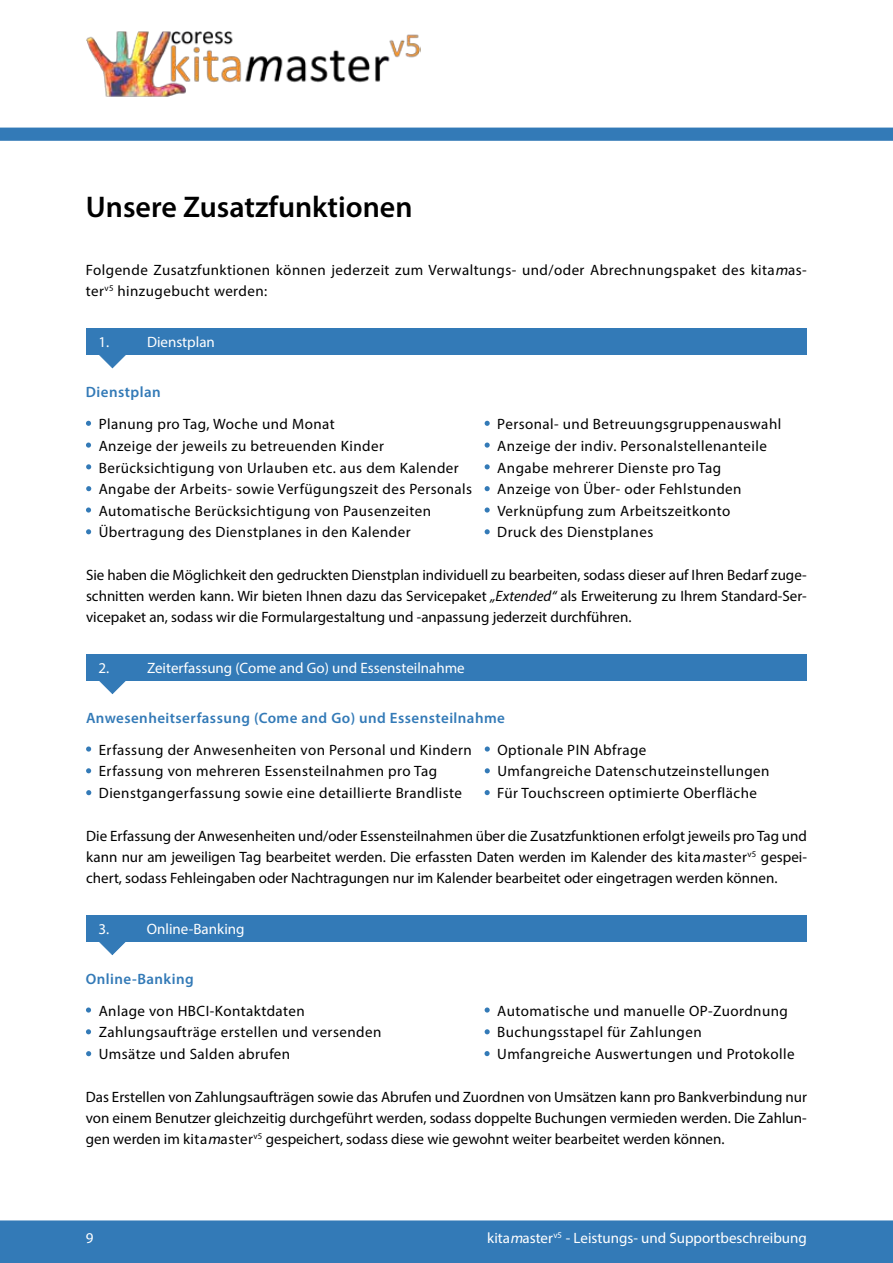
<style>
.page{position:relative;width:893px;height:1263px;background:#fff}
.page>*{position:absolute;margin:0;border:0;box-sizing:border-box;transform-origin:0 0}
.t1{font:600 30px "Myriad Pro";color:#000}
.t2{font:15px/21px "Myriad Pro";letter-spacing:.03em;color:#000;text-align:justify}
.t3{font:15px "Myriad Pro";color:#fff}
.t4{font:600 15px "Myriad Pro";letter-spacing:.03em;color:#337ab7}
.s1{font-style:italic}
</style>
<div class="page">
<svg style="left:86px;top:421px;width:5px;height:5px"></svg>
<svg style="left:86px;top:442px;width:5px;height:6px"></svg>
<svg style="left:86px;top:464px;width:5px;height:5px"></svg>
<svg style="left:86px;top:486px;width:5px;height:5px"></svg>
<svg style="left:86px;top:507px;width:5px;height:6px"></svg>
<svg style="left:86px;top:529px;width:5px;height:5px"></svg>
<svg style="left:86px;top:746px;width:5px;height:5px"></svg>
<svg style="left:86px;top:768px;width:5px;height:5px"></svg>
<svg style="left:86px;top:790px;width:5px;height:5px"></svg>
<svg style="left:485px;top:421px;width:5px;height:5px"></svg>
<svg style="left:485px;top:442px;width:5px;height:6px"></svg>
<svg style="left:485px;top:464px;width:5px;height:5px"></svg>
<svg style="left:485px;top:486px;width:5px;height:5px"></svg>
<svg style="left:485px;top:507px;width:5px;height:6px"></svg>
<svg style="left:485px;top:529px;width:5px;height:5px"></svg>
<svg style="left:485px;top:746px;width:5px;height:5px"></svg>
<svg style="left:485px;top:768px;width:5px;height:5px"></svg>
<svg style="left:98px;top:354px;width:29px;height:15px"></svg>
<div style="left:86px;top:328px;width:721px;height:26px;background:#337ab7"></div>
<svg style="left:98px;top:680px;width:29px;height:14px"></svg>
<div style="left:86px;top:654px;width:721px;height:26px;background:#337ab7"></div>
<img style="left:86px;top:31px;width:335px;height:66px">
<svg style="left:0;top:128px;width:893px;height:13px;background:#367bb8"></svg>
<svg style="left:485px;top:790px;width:5px;height:5px"></svg>
<svg style="left:86px;top:1007px;width:5px;height:5px"></svg>
<svg style="left:86px;top:1029px;width:5px;height:5px"></svg>
<svg style="left:86px;top:1051px;width:5px;height:5px"></svg>
<svg style="left:485px;top:1007px;width:5px;height:5px"></svg>
<svg style="left:485px;top:1029px;width:5px;height:5px"></svg>
<svg style="left:98px;top:941px;width:29px;height:14px"></svg>
<div style="left:86px;top:915px;width:721px;height:26px;background:#337ab7"></div>
<svg style="left:484px;top:1051px;width:6px;height:5px"></svg>
<div style="left:0;top:1220px;width:893px;height:43px;background:#337ab7"></div>
<h1 class="t1" style="left:86px;top:188px;width:328px">Unsere Zusatzfunktionen</h1>
<p class="t2" style="left:86px;top:260px;width:722px">Folgende Zusatzfunktionen können jederzeit zum Verwaltungs- und/oder Abrechnungspaket des kita<span class="s1">m</span>as&shy;ter<sup>v5</sup> hinzugebucht werden:</p>
<p class="t3" style="left:99px;top:332px;width:12px">1.</p>
<p class="t3" style="left:147px;top:332px;width:69px">Dienstplan</p>
<p class="t4" style="left:86px;top:383px;width:76px">Dienstplan</p>
<p class="t2" style="left:99px;top:413px;width:238px">Planung pro Tag, Woche und Monat</p>
<p class="t2" style="left:99px;top:435px;width:287px">Anzeige der jeweils zu betreuenden Kinder</p>
<p class="t2" style="left:497px;top:413px;width:285px">Personal- und Betreuungsgruppenauswahl</p>
<p class="t2" style="left:497px;top:435px;width:271px">Anzeige der indiv. Personalstellenanteile</p>
<p class="t2" style="left:99px;top:457px;width:362px">Berücksichtigung von Urlauben etc. aus dem Kalender</p>
<p class="t2" style="left:497px;top:457px;width:225px">Angabe mehrerer Dienste pro Tag</p>
<p class="t2" style="left:99px;top:478px;width:375px">Angabe der Arbeits- sowie Verfügungszeit des Personals</p>
<p class="t2" style="left:497px;top:478px;width:246px">Anzeige von Über- oder Fehlstunden</p>
<p class="t2" style="left:99px;top:500px;width:334px">Automatische Berücksichtigung von Pausenzeiten</p>
<p class="t2" style="left:497px;top:500px;width:235px">Verknüpfung zum Arbeitszeitkonto</p>
<p class="t2" style="left:99px;top:522px;width:313px">Übertragung des Dienstplanes in den Kalender</p>
<p class="t2" style="left:497px;top:522px;width:157px">Druck des Dienstplanes</p>
<p class="t2" style="left:86px;top:565px;width:722px">Sie haben die Möglichkeit den gedruckten Dienstplan individuell zu bearbeiten, sodass dieser auf Ihren Bedarf zuge&shy;schnitten werden kann. Wir bieten Ihnen dazu das Servicepaket <span class="s1">„Extended“</span> als Erweiterung zu Ihrem Standard-Ser&shy;vicepaket an, sodass wir die Formulargestaltung und -anpassung jederzeit durchführen.</p>
<p class="t3" style="left:99px;top:658px;width:12px">2.</p>
<p class="t3" style="left:147px;top:658px;width:319px">Zeiterfassung (Come and Go) und Essensteilnahme</p>
<p class="t4" style="left:86px;top:708px;width:420px">Anwesenheitserfassung (Come and Go) und Essensteilnahme</p>
<p class="t2" style="left:99px;top:739px;width:374px">Erfassung der Anwesenheiten von Personal und Kindern</p>
<p class="t2" style="left:497px;top:761px;width:274px">Umfangreiche Datenschutzeinstellungen</p>
<p class="t2" style="left:497px;top:739px;width:150px">Optionale PIN Abfrage</p>
<p class="t2" style="left:99px;top:761px;width:340px">Erfassung von mehreren Essensteilnahmen pro Tag</p>
<p class="t2" style="left:99px;top:782px;width:365px">Dienstgangerfassung sowie eine detaillierte Brandliste</p>
<p class="t2" style="left:497px;top:782px;width:261px">Für Touchscreen optimierte Oberfläche</p>
<p class="t2" style="left:86px;top:825px;width:722px">Die Erfassung der Anwesenheiten und/oder Essensteilnahmen über die Zusatzfunktionen erfolgt jeweils pro Tag und kann nur am jeweiligen Tag bearbeitet werden. Die erfassten Daten werden im Kalender des kita<span class="s1">m</span>aster<sup>v5</sup> gespei&shy;chert, sodass Fehleingaben oder Nachtragungen nur im Kalender bearbeitet oder eingetragen werden können.</p>
<p class="t3" style="left:98px;top:919px;width:12px">3.</p>
<p class="t3" style="left:147px;top:919px;width:99px">Online-Banking</p>
<p class="t4" style="left:86px;top:969px;width:109px">Online-Banking</p>
<p class="t2" style="left:99px;top:1000px;width:208px">Anlage von HBCI-Kontaktdaten</p>
<p class="t2" style="left:99px;top:1022px;width:284px">Zahlungsaufträge erstellen und versenden</p>
<p class="t2" style="left:497px;top:1000px;width:292px">Automatische und manuelle OP-Zuordnung</p>
<p class="t2" style="left:497px;top:1022px;width:206px">Buchungsstapel für Zahlungen</p>
<p class="t2" style="left:497px;top:1043px;width:299px">Umfangreiche Auswertungen und Protokolle</p>
<p class="t2" style="left:99px;top:1043px;width:193px">Umsätze und Salden abrufen</p>
<p class="t2" style="left:86px;top:1086px;width:722px">Das Erstellen von Zahlungsaufträgen sowie das Abrufen und Zuordnen von Umsätzen kann pro Bankverbindung nur von einem Benutzer gleichzeitig durchgeführt werden, sodass doppelte Buchungen vermieden werden. Die Zahlun&shy;gen werden im kita<span class="s1">m</span>aster<sup>v5</sup> gespeichert, sodass diese wie gewohnt weiter bearbeitet werden können.</p>
<p class="t3" style="left:86px;top:1228px;width:9px">9</p>
<p class="t3" style="left:487px;top:1228px;width:321px">kita<span class="s1">m</span>aster<sup>v5</sup> - Leistungs- und Supportbeschreibung</p>
</div>
